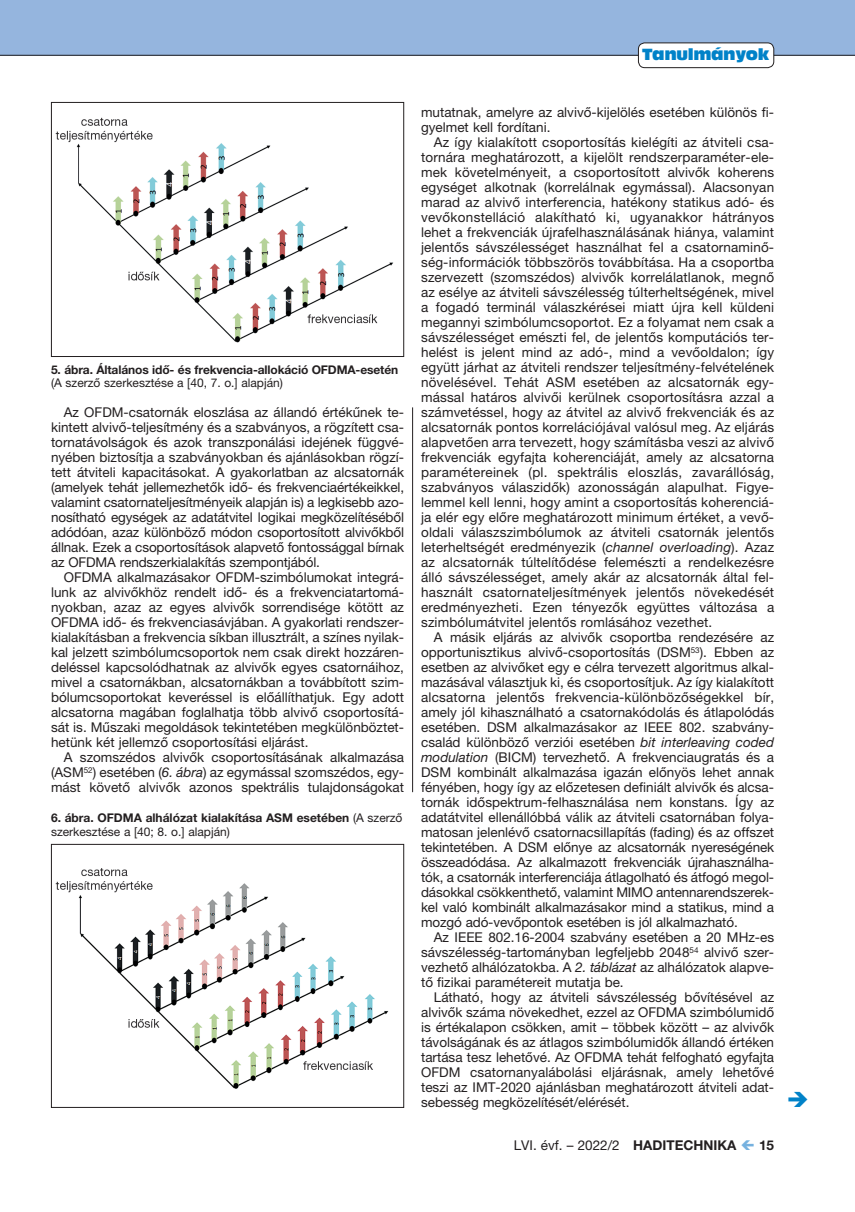
<style>
.page{position:relative;width:855px;height:1212px;background:#fff}
.page>*{position:absolute;margin:0;border:0;box-sizing:border-box;transform-origin:0 0}
.t1{font:15px "Antique Olive Compact";letter-spacing:-.02em;color:#0082c8}
.t2{font:13.5px/15px "Helvetica Neue LT Pro";color:#231f20;text-align:justify}
.t3{font:700 13.5px "Helvetica Neue LT Pro";color:#231f20}
.t4{font:700 12px/13.5px "Helvetica Neue LT Pro";letter-spacing:-.01em;color:#231f20}
.t5{font:12px "Helvetica Neue LT Pro";color:#231f20}
.s1{font-style:italic}
.s2{font-weight:400}
.s3{font-weight:700}
</style>
<div class="page">
<div style="left:0;top:0;width:855px;height:55px;background:#95b5de"></div>
<hr style="left:0;top:55px;width:855px;height:1px;background:#231f20">
<div style="left:638px;top:43px;width:135px;height:25px;background:#fff;border-radius:6px"></div>
<div style="left:638px;top:43px;width:136px;height:25px;border:1px solid #231f20;border-radius:6px"></div>
<img style="left:55px;top:868px;width:334px;height:221px">
<div style="left:51px;top:844px;width:353px;height:264px;border:1px solid #231f20"></div>
<img style="left:55px;top:117px;width:339px;height:226px">
<div style="left:51px;top:102px;width:353px;height:255px;border:1px solid #231f20"></div>
<hr style="left:412px;top:407px;width:1px;height:385px;background:#231f20">
<p class="t1" style="left:642px;top:44px;width:129px">Tanulmányok</p>
<p class="t4" style="left:51px;top:363px;width:349px">5. ábra. Általános idő- és frekvencia-allokáció OFDMA-esetén</p>
<p class="t5" style="left:51px;top:376px;width:233px">(A szerző szerkesztése a [40, 7. o.] alapján)</p>
<p class="t2" style="left:51px;top:405px;width:354px;text-indent:13px">Az OFDM-csatornák eloszlása az állandó értékűnek te&shy;kintett alvivő-teljesítmény és a szabványos, a rögzített csa&shy;tornatávolságok és azok transzponálási idejének függvé&shy;nyében biztosítja a szabványokban és ajánlásokban rögzí&shy;tett átviteli kapacitásokat. A gyakorlatban az alcsatornák (amelyek tehát jellemezhetők idő- és frekvenciaértékeikkel, valamint csatornateljesítményeik alapján is) a legkisebb azo&shy;nosítható egységek az adatátvitel logikai megközelítéséből adódóan, azaz különböző módon csoportosított alvivőkből állnak. Ezek a csoportosítások alapvető fontossággal bírnak az OFDMA rendszerkialakítás szempontjából.</p>
<p class="t2" style="left:51px;top:570px;width:354px;text-indent:13px">OFDMA alkalmazásakor OFDM-szimbólumokat integrá&shy;lunk az alvivőkhöz rendelt idő- és a frekvenciatartomá&shy;nyokban, azaz az egyes alvivők sorrendisége kötött az OFDMA idő- és frekvenciasávjában. A gyakorlati rendszer&shy;kialakításban a frekvencia síkban illusztrált, a színes nyilak&shy;kal jelzett szimbólumcsoportok nem csak direkt hozzáren&shy;deléssel kapcsolódhatnak az alvivők egyes csatornáihoz, mivel a csatornákban, alcsatornákban a továbbított szim&shy;bólumcsoportokat keveréssel is előállíthatjuk. Egy adott alcsatorna magában foglalhatja több alvivő csoportosítá&shy;sát is. Műszaki megoldások tekintetében megkülönböztet&shy;hetünk két jellemző csoportosítási eljárást.</p>
<p class="t2" style="left:51px;top:750px;width:354px;text-indent:13px">A szomszédos alvivők csoportosításának alkalmazása (ASM<sup>52</sup>) esetében (<span class="s1">6. ábra</span>) az egymással szomszédos, egy&shy;mást követő alvivők azonos spektrális tulajdonságokat</p>
<p class="t4" style="left:51px;top:811px;width:353px">6. ábra. OFDMA alhálózat kialakítása ASM esetében <span class="s2">(A szerző szerkesztése a [40; 8. o.] alapján)</span></p>
<p class="t2" style="left:421px;top:105px;width:354px">mutatnak, amelyre az alvivő-kijelölés esetében különös fi&shy;gyelmet kell fordítani.</p>
<p class="t2" style="left:421px;top:135px;width:355px;text-indent:13px">Az így kialakított csoportosítás kielégíti az átviteli csa&shy;tornára meghatározott, a kijelölt rendszerparaméter-ele&shy;mek követelményeit, a csoportosított alvivők koherens egységet alkotnak (korrelálnak egymással). Alacsonyan marad az alvivő interferencia, hatékony statikus adó- és vevőkonstelláció alakítható ki, ugyanakkor hátrányos lehet a frekvenciák újrafelhasználásának hiánya, valamint jelentős sávszélességet használhat fel a csatornaminő&shy;ség-információk többszörös továbbítása. Ha a csoportba szervezett (szomszédos) alvivők korrelálatlanok, megnő az esélye az átviteli sávszélesség túlterheltségének, mivel a fogadó terminál válaszkérései miatt újra kell küldeni megannyi szimbólumcsoportot. Ez a folyamat nem csak a sávszélességet emészti fel, de jelentős komputációs ter&shy;helést is jelent mind az adó-, mind a vevőoldalon; így együtt járhat az átviteli rendszer teljesítmény-felvételének növelésével. Tehát ASM esetében az alcsatornák egy&shy;mással határos alvivői kerülnek csoportosításra azzal a számvetéssel, hogy az átvitel az alvivő frekvenciák és az alcsatornák pontos korrelációjával valósul meg. Az eljárás alapvetően arra tervezett, hogy számításba veszi az alvivő frekvenciák egyfajta koherenciáját, amely az alcsatorna paramétereinek (pl. spektrális eloszlás, zavarállóság, szabványos válaszidők) azonosságán alapulhat. Figye&shy;lemmel kell lenni, hogy amint a csoportosítás koherenciá&shy;ja elér egy előre meghatározott minimum értéket, a vevő&shy;oldali válaszszimbólumok az átviteli csatornák jelentős leterheltségét eredményezik (<span class="s1">channel overloading</span>). Azaz az alcsatornák túltelítődése felemészti a rendelkezésre álló sávszélességet, amely akár az alcsatornák által fel&shy;használt csatornateljesítmények jelentős növekedését eredményezheti. Ezen tényezők együttes változása a szimbólumátvitel jelentős romlásához vezethet.</p>
<p class="t2" style="left:421px;top:630px;width:355px;text-indent:13px">A másik eljárás az alvivők csoportba rendezésére az opportunisztikus alvivő-csoportosítás (DSM<sup>53</sup>). Ebben az esetben az alvivőket egy e célra tervezett algoritmus alkal&shy;mazásával választjuk ki, és csoportosítjuk. Az így kialakított alcsatorna jelentős frekvencia-különbözőségekkel bír, amely jól kihasználható a csatornakódolás és átlapolódás esetében. DSM alkalmazásakor az IEEE 802. szabvány&shy;család különböző verziói esetében <span class="s1">bit interleaving coded modulation</span> (BICM) tervezhető. A frekvenciaugratás és a DSM kombinált alkalmazása igazán előnyös lehet annak fényében, hogy így az előzetesen definiált alvivők és alcsa&shy;tornák időspektrum-felhasználása nem konstans. Így az adatátvitel ellenállóbbá válik az átviteli csatornában folya&shy;matosan jelenlévő csatornacsillapítás (fading) és az offszet tekintetében. A DSM előnye az alcsatornák nyereségének összeadódása. Az alkalmazott frekvenciák újrahasználha&shy;tók, a csatornák interferenciája átlagolható és átfogó megol&shy;dásokkal csökkenthető, valamint MIMO antennarendszerek&shy;kel való kombinált alkalmazásakor mind a statikus, mind a mozgó adó-vevőpontok esetében is jól alkalmazható.</p>
<p class="t2" style="left:421px;top:930px;width:354px;text-indent:13px">Az IEEE 802.16-2004 szabvány esetében a 20 MHz-es sávszélesség-tartományban legfeljebb 2048<sup>54</sup> alvivő szer&shy;vezhető alhálózatokba. A <span class="s1">2. táblázat</span> az alhálózatok alapve&shy;tő fizikai paramétereit mutatja be.</p>
<p class="t2" style="left:421px;top:990px;width:354px;text-indent:13px">Látható, hogy az átviteli sávszélesség bővítésével az alvivők száma növekedhet, ezzel az OFDMA szimbólumidő is értékalapon csökken, amit – többek között – az alvivők távolságának és az átlagos szimbólumidők állandó értéken tartása tesz lehetővé. Az OFDMA tehát felfogható egyfajta OFDM csatornanyalábolási eljárásnak, amely lehetővé teszi az IMT-2020 ajánlásban meghatározott átviteli adat&shy;sebesség megközelítését/elérését.</p>
<p class="t2" style="left:514px;top:1137px;width:224px">LVI. évf. – 2022/2 <span class="s3">HADITECHNIKA</span></p>
<p class="t3" style="left:759px;top:1137px;width:17px">15</p>
</div>
